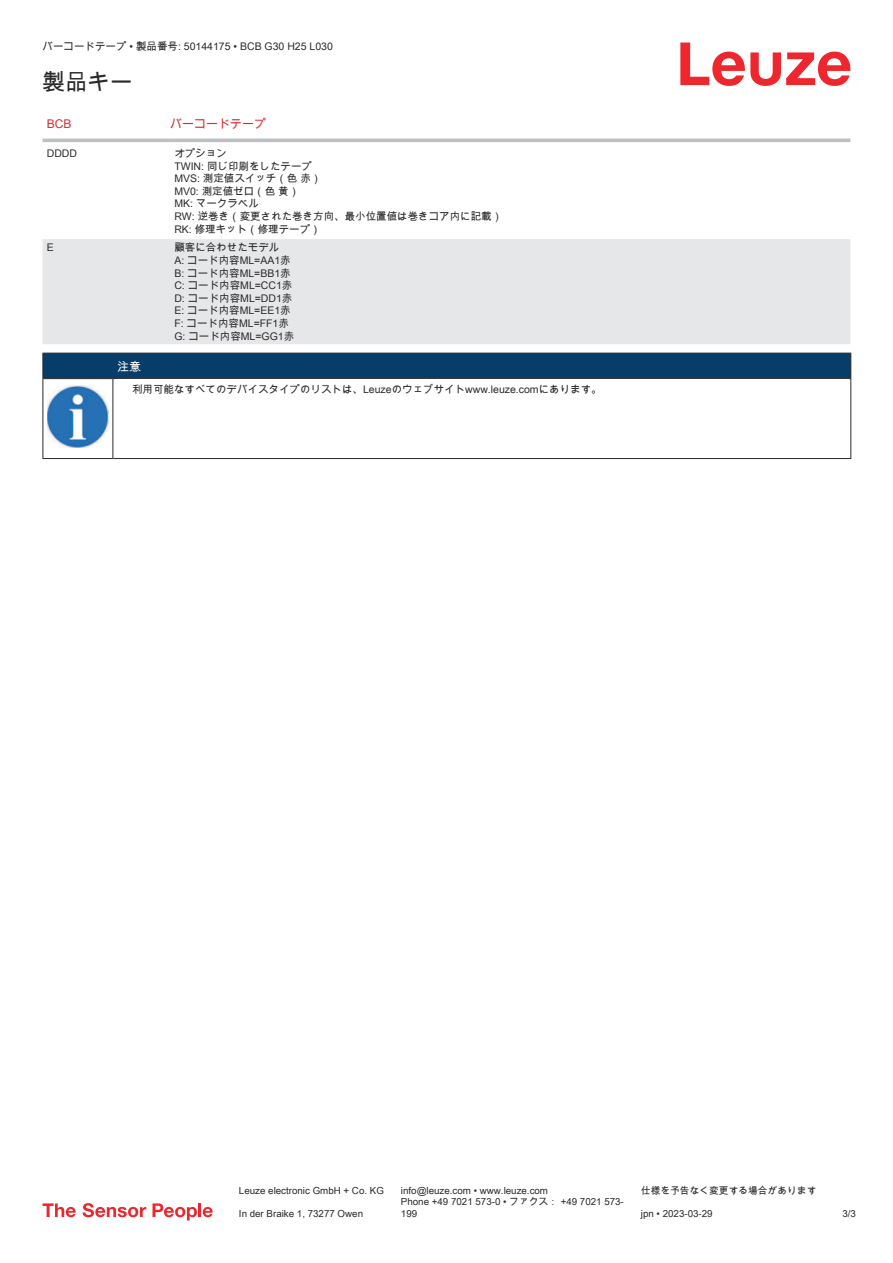
<style>
.page{position:relative;width:893px;height:1263px;background:#fff}
.page>*{position:absolute;margin:0;border:0;box-sizing:border-box;transform-origin:0 0}
.t1{font:22.5px "Arial Unicode MS";color:#2b292a}
.t2{font:12px "Arial Unicode MS";color:#db2a30}
.t3{font:12px "Arial Unicode MS";color:#fff}
.t4{font:10.5px/12.6px "Arial Unicode MS";color:#2b292a}
.t5{font:9.75px/11.7px "Arial Unicode MS";color:#2b292a}
</style>
<div class="page">
<svg style="left:680px;top:43px;width:170px;height:43px"></svg>
<svg style="left:43px;top:138px;width:807px;height:1px"></svg>
<div style="left:43px;top:239px;width:807px;height:105px;background:#e6e7e9"></div>
<hr style="left:43px;top:139px;width:127px;height:3px;background:#bdbfc1">
<hr style="left:170px;top:139px;width:680px;height:3px;background:#bdbfc1">
<svg style="left:43px;top:1203px;width:33px;height:14px"></svg>
<svg style="left:83px;top:1203px;width:63px;height:14px"></svg>
<svg style="left:153px;top:1203px;width:44px;height:17px"></svg>
<hr style="left:198px;top:1203px;width:3px;height:14px;background:#ed272d">
<svg style="left:203px;top:1207px;width:10px;height:10px"></svg>
<div style="left:43px;top:353px;width:808px;height:26px;background:#063d69"></div>
<hr style="left:113px;top:378px;width:738px;height:1px;background:#2b292a">
<hr style="left:43px;top:379px;width:1px;height:75px;background:#2b292a">
<hr style="left:113px;top:379px;width:1px;height:75px;background:#2b292a">
<hr style="left:850px;top:379px;width:1px;height:75px;background:#2b292a">
<hr style="left:43px;top:458px;width:70px;height:1px;background:#2b292a">
<hr style="left:113px;top:458px;width:738px;height:1px;background:#2b292a">
<img style="left:47px;top:385px;width:61px;height:63px">
<p class="t4" style="left:43px;top:40px;width:292px">バーコードテープ • 製品番号: 50144175 • BCB G30 H25 L030</p>
<h1 class="t1" style="left:43px;top:66px;width:91px">製品キー</h1>
<p class="t2" style="left:47px;top:117px;width:26px">BCB</p>
<p class="t2" style="left:170px;top:115px;width:97px">バーコードテープ</p>
<p class="t4" style="left:47px;top:147px;width:32px">DDDD</p>
<p class="t4" style="left:174px;top:147px;width:329px">オプション<br>TWIN: 同じ印刷をしたテープ<br>MVS: 測定値スイッチ（色 赤）<br>MV0: 測定値ゼロ（色 黄）<br>MK: マークラベル<br>RW: 逆巻き（変更された巻き方向、最小位置値は巻きコア内に記載）<br>RK: 修理キット（修理テープ）</p>
<p class="t4" style="left:47px;top:241px;width:9px">E</p>
<p class="t4" style="left:174px;top:241px;width:121px">顧客に合わせたモデル<br>A: コード内容ML=AA1赤<br>B: コード内容ML=BB1赤<br>C: コード内容ML=CC1赤<br>D: コード内容ML=DD1赤<br>E: コード内容ML=EE1赤<br>F: コード内容ML=FF1赤<br>G: コード内容ML=GG1赤</p>
<p class="t3" style="left:117px;top:358px;width:25px">注意</p>
<p class="t4" style="left:132px;top:383px;width:471px">利用可能なすべてのデバイスタイプのリストは、Leuzeのウェブサイトwww.leuze.comにあります。</p>
<p class="t5" style="left:239px;top:1184px;width:146px">Leuze electronic GmbH + Co. KG</p>
<p class="t5" style="left:401px;top:1184px;width:149px">info@leuze.com • www.leuze.com</p>
<p class="t5" style="left:641px;top:1184px;width:177px">仕様を予告なく変更する場合があります</p>
<p class="t5" style="left:239px;top:1207px;width:126px">In der Braike 1, 73277 Owen</p>
<p class="t5" style="left:401px;top:1196px;width:224px">Phone +49 7021 573-0 • ファクス： +49 7021 573-<br>199</p>
<p class="t5" style="left:641px;top:1207px;width:73px">jpn • 2023-03-29</p>
<p class="t5" style="left:842px;top:1207px;width:15px">3 /3</p>
</div>
